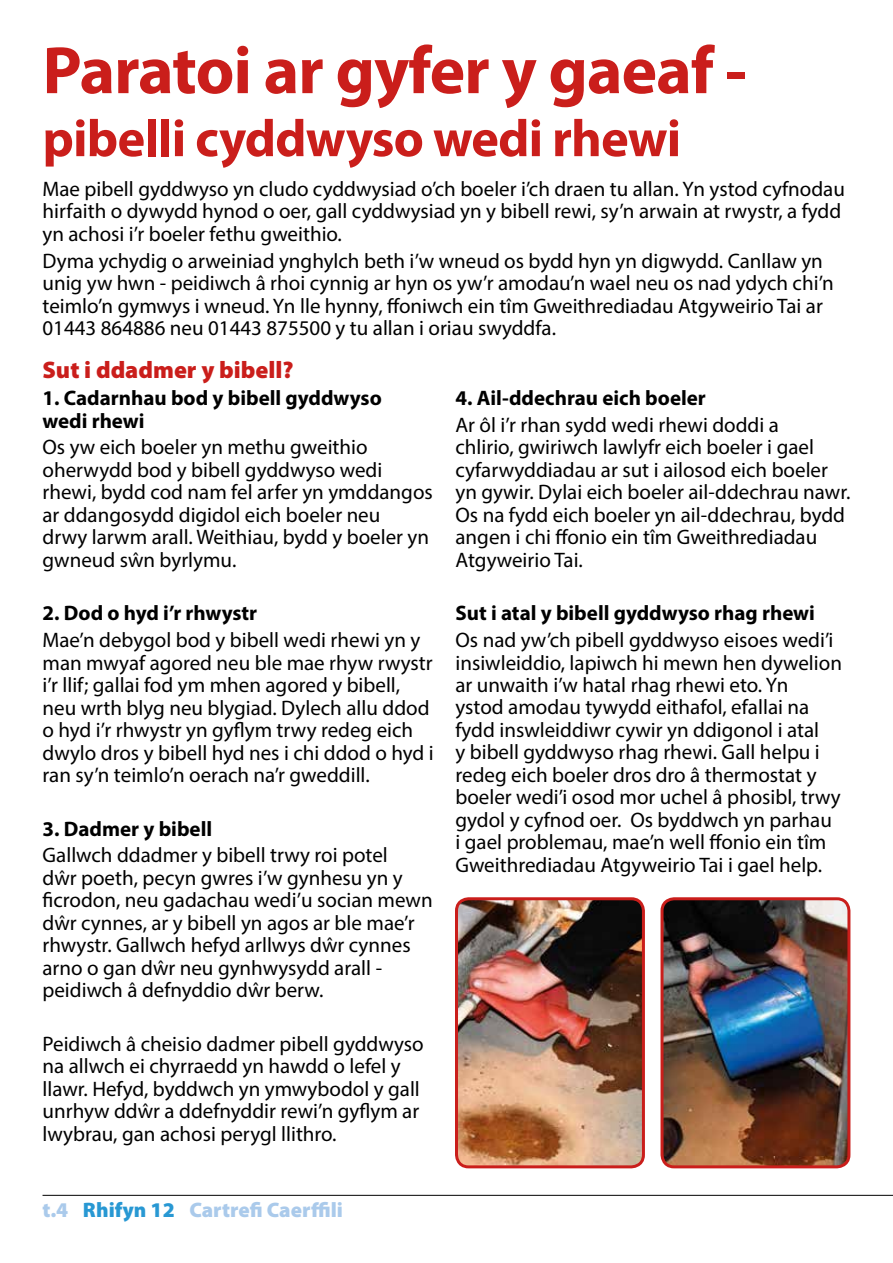
<style>
.page{position:relative;width:893px;height:1263px;background:#fff}
.page>*{position:absolute;margin:0;border:0;box-sizing:border-box;transform-origin:0 0}
.t1{font:700 67.5px "Myriad Pro";letter-spacing:-.015em;color:#ca1e1b}
.t2{font:700 52.5px "Myriad Pro";letter-spacing:-.015em;color:#ca1e1b}
.t3{font:900 24px "Myriad Pro";color:#ca1e1b}
.t4{font:21px/22.5px "Myriad Pro";color:#000}
.t5{font:700 21px/22.5px "Myriad Pro";color:#000}
.t6{font:900 21px "Myriad Pro";color:#aacaeb}
.s1{color:#2898d3}
</style>
<div class="page">
<hr style="left:43px;top:1195px;width:850px;height:1px;background:#000">
<img style="left:457px;top:901px;width:186px;height:266px">
<div style="left:455px;top:897px;width:190px;height:271px;border:3px solid #ca1e1b;border-radius:12px"></div>
<img style="left:664px;top:899px;width:185px;height:268px">
<div style="left:660px;top:897px;width:190px;height:271px;border:3px solid #ca1e1b;border-radius:12px"></div>
<h1 class="t1" style="left:43px;top:26px;width:706px">Paratoi ar gyfer y gaeaf -</h1>
<h2 class="t2" style="left:43px;top:104px;width:640px">pibelli cyddwyso wedi rhewi</h2>
<p class="t4" style="left:43px;top:177px;width:804px">Mae pibell gyddwyso yn cludo cyddwysiad o’ch boeler i’ch draen tu allan. Yn ystod cyfnodau hirfaith o dywydd hynod o oer, gall cyddwysiad yn y bibell rewi, sy’n arwain at rwystr, a fydd yn achosi i’r boeler fethu gweithio.</p>
<p class="t4" style="left:43px;top:249px;width:793px">Dyma ychydig o arweiniad ynghylch beth i’w wneud os bydd hyn yn digwydd. Canllaw yn unig yw hwn - peidiwch â rhoi cynnig ar hyn os yw’r amodau’n wael neu os nad ydych chi’n teimlo’n gymwys i wneud. Yn lle hynny, ffoniwch ein tîm Gweithrediadau Atgyweirio Tai ar 01443 864886 neu 01443 875500 y tu allan i oriau swyddfa.</p>
<p class="t3" style="left:43px;top:354px;width:253px">Sut i ddadmer y bibell?</p>
<p class="t5" style="left:43px;top:386px;width:341px">1. Cadarnhau bod y bibell gyddwyso wedi rhewi</p>
<p class="t4" style="left:43px;top:436px;width:392px">Os yw eich boeler yn methu gweithio oherwydd bod y bibell gyddwyso wedi rhewi, bydd cod nam fel arfer yn ymddangos ar ddangosydd digidol eich boeler neu<br>drwy larwm arall. Weithiau, bydd y boeler yn gwneud sŵn byrlymu.</p>
<p class="t5" style="left:43px;top:601px;width:216px">2. Dod o hyd i’r rhwystr</p>
<p class="t4" style="left:43px;top:628px;width:393px">Mae’n debygol bod y bibell wedi rhewi yn y man mwyaf agored neu ble mae rhyw rwystr i’r llif; gallai fod ym mhen agored y bibell, neu wrth blyg neu blygiad. Dylech allu ddod o hyd i’r rhwystr yn gyflym trwy redeg eich dwylo dros y bibell hyd nes i chi ddod o hyd i ran sy’n teimlo’n oerach na’r gweddill.</p>
<p class="t5" style="left:43px;top:817px;width:171px">3. Dadmer y bibell</p>
<p class="t4" style="left:43px;top:844px;width:392px">Gallwch ddadmer y bibell trwy roi potel<br>dŵr poeth, pecyn gwres i’w gynhesu yn y ficrodon, neu gadachau wedi’u socian mewn dŵr cynnes, ar y bibell yn agos ar ble mae’r rhwystr. Gallwch hefyd arllwys dŵr cynnes arno o gan dŵr neu gynhwysydd arall - peidiwch â defnyddio dŵr berw.</p>
<p class="t4" style="left:43px;top:1032px;width:383px">Peidiwch â cheisio dadmer pibell gyddwyso na allwch ei chyrraedd yn hawdd o lefel y llawr. Hefyd, byddwch yn ymwybodol y gall unrhyw ddŵr a ddefnyddir rewi’n gyflym ar lwybrau, gan achosi perygl llithro.</p>
<p class="t5" style="left:455px;top:386px;width:252px">4. Ail-ddechrau eich boeler</p>
<p class="t4" style="left:455px;top:413px;width:396px">Ar ôl i’r rhan sydd wedi rhewi doddi a<br>chlirio, gwiriwch lawlyfr eich boeler i gael cyfarwyddiadau ar sut i ailosod eich boeler yn gywir. Dylai eich boeler ail-ddechrau nawr.<br>Os na fydd eich boeler yn ail-ddechrau, bydd angen i chi ffonio ein tîm Gweithrediadau Atgyweirio Tai.</p>
<p class="t5" style="left:455px;top:601px;width:361px">Sut i atal y bibell gyddwyso rhag rhewi</p>
<p class="t4" style="left:455px;top:628px;width:388px">Os nad yw’ch pibell gyddwyso eisoes wedi’i insiwleiddio, lapiwch hi mewn hen dywelion ar unwaith i’w hatal rhag rhewi eto. Yn ystod amodau tywydd eithafol, efallai na fydd inswleiddiwr cywir yn ddigonol i atal<br>y bibell gyddwyso rhag rhewi. Gall helpu i redeg eich boeler dros dro â thermostat y boeler wedi’i osod mor uchel â phosibl, trwy gydol y cyfnod oer. Os byddwch yn parhau i gael problemau, mae’n well ffonio ein tîm Gweithrediadau Atgyweirio Tai i gael help.</p>
<p class="t6" style="left:43px;top:1196px;width:302px">t.4 <span class="s1">Rhifyn 12</span> Cartrefi Caerffili</p>
</div>
